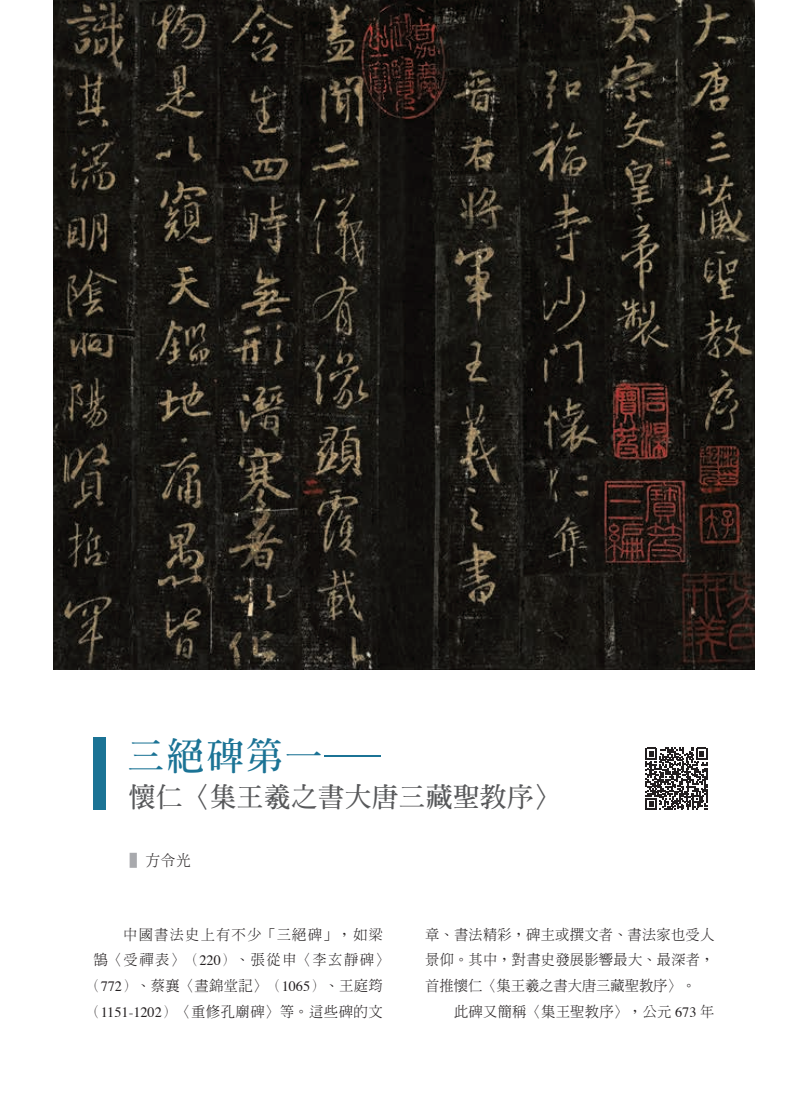
<style>
.page{position:relative;width:808px;height:1106px;background:#fff}
.page>*{position:absolute;margin:0;border:0;box-sizing:border-box;transform-origin:0 0}
.t1{font:700 37.5px "AR Ming B5";letter-spacing:.05em;color:#1b7395}
.t2{font:700 27px "AR Ming B5";color:#57585a}
.t3{font:300 15px "AR Ming B5";color:#231f20}
.t4{font:300 14.25px/26px "AR Ming B5";letter-spacing:.02em;color:#231f20;text-align:justify}
.t5{font:300 14.25px "AR Ming B5";letter-spacing:.04em;color:#231f20}
.t6{font:300 14.25px "AR Ming B5";letter-spacing:.105em;color:#231f20}
.t7{font:300 14.25px "AR Ming B5";letter-spacing:.085em;color:#231f20}
.s1{color:#a8a9ad}
.s2{font-family:"Times";font-weight:400}
</style>
<div class="page">
<img style="left:53px;top:0;width:702px;height:669px">
<div style="left:94px;top:737px;width:12px;height:73px;background:#1b7395"></div>
<svg style="left:645px;top:747px;width:63px;height:63px"></svg>
<h1 class="t1" style="left:128px;top:737px;width:255px">三絕碑第一─</h1>
<h2 class="t2" style="left:129px;top:783px;width:433px">懷仁〈集王羲之書大唐三藏聖教序〉</h2>
<p class="t3" style="left:130px;top:852px;width:63px"><span class="s1">▌</span>方令光</p>
<p class="t7" style="left:123px;top:927px;width:261px">中國書法史上有不少「三絕碑」，如梁</p>
<p class="t6" style="left:94px;top:953px;width:298px">鵠〈受禪表〉（<span class="s2">220</span>）、張從申〈李玄靜碑〉</p>
<p class="t4" style="left:86px;top:973px;width:298px">（<span class="s2">772</span>）、蔡襄〈晝錦堂記〉（<span class="s2">1065</span>）、王庭筠</p>
<p class="t5" style="left:86px;top:1004px;width:298px">（<span class="s2">1151-1202</span>）〈重修孔廟碑〉等。這些碑的文</p>
<p class="t4" style="left:425px;top:921px;width:291px">章、書法精彩，碑主或撰文者、書法家也受人景仰。其中，對書史發展影響最大、最深者，首推懷仁〈集王羲之書大唐三藏聖教序〉。</p>
<p class="t4" style="left:454px;top:999px;width:262px">此碑又簡稱〈集王聖教序〉，公元 <span class="s2">673</span> 年</p>
</div>
